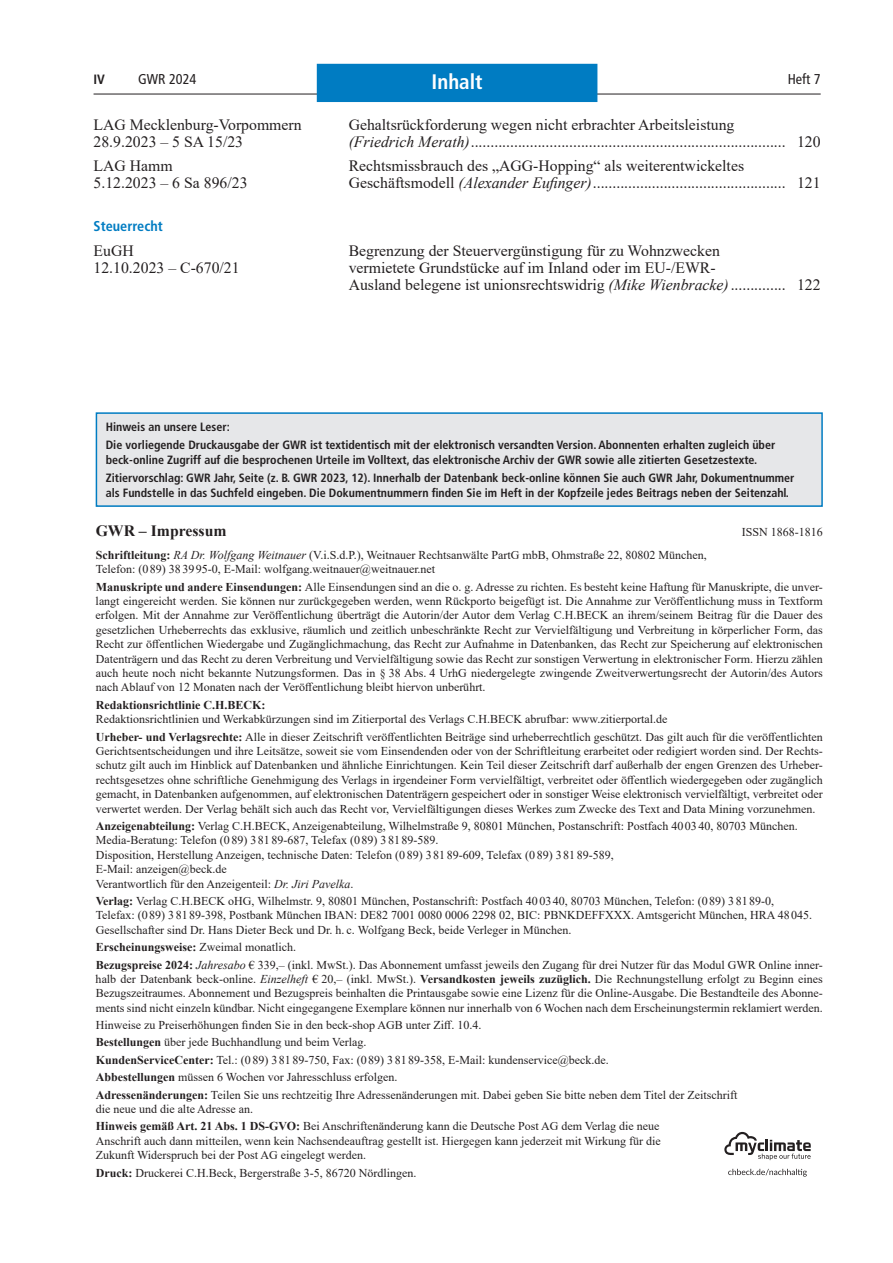
<style>
.page{position:relative;width:893px;height:1263px;background:#fff}
.page>*{position:absolute;margin:0;border:0;box-sizing:border-box;transform-origin:0 0}
.t1{font:700 condensed 21px "Frutiger LT Std";color:#fff}
.t2{font:15.75px/17.2px "Times New Roman";color:#231f20}
.t3{font:700 15.75px "Times New Roman";color:#231f20}
.t4{font:condensed 14.25px "Frutiger LT Std";color:#231f20}
.t5{font:700 condensed 14.25px "Frutiger LT Std";color:#007cc2}
.t6{font:700 condensed 13.5px "Frutiger LT Std";color:#231f20}
.t7{font:12px/14.4px "Times New Roman";color:#231f20}
.t8{font:700 condensed 12px/18.6px "Frutiger LT Com";color:#231f20}
.t9{font:700 12px "Times New Roman";color:#231f20}
.s1{font-style:italic}
.s2{font-weight:700}
</style>
<div class="page">
<hr style="left:94px;top:94px;width:727px;height:1px;background:#231f20">
<div style="left:317px;top:64px;width:280px;height:38px;background:#007cc2"></div>
<svg style="left:728px;top:1169px;width:79px;height:7px"></svg>
<svg style="left:724px;top:1132px;width:87px;height:28px"></svg>
<div style="left:96px;top:413px;width:726px;height:93px;background:#e6e7e9"></div>
<div style="left:96px;top:412px;width:727px;height:95px;border:2px solid #007cc2"></div>
<p class="t6" style="left:94px;top:71px;width:13px">IV</p>
<p class="t4" style="left:138px;top:70px;width:60px">GWR 2024</p>
<h1 class="t1" style="left:432px;top:69px;width:52px">Inhalt</h1>
<p class="t4" style="left:788px;top:70px;width:34px">Heft 7</p>
<h2 class="t2" style="left:94px;top:116px;width:210px">LAG Mecklenburg-Vorpommern<br>28.9.2023 – 5 SA 15/23</h2>
<h2 class="t2" style="left:349px;top:116px;width:473px">Gehaltsrückforderung wegen nicht erbrachter Arbeitsleistung<br><span class="s1">(Friedrich Merath)</span>................................................................................ 120</h2>
<h2 class="t2" style="left:94px;top:156px;width:156px">LAG Hamm<br>5.12.2023 – 6 Sa 896/23</h2>
<h2 class="t2" style="left:349px;top:156px;width:473px">Rechtsmissbrauch des „AGG-Hopping“ als weiterentwickeltes<br>Geschäftsmodell <span class="s1">(Alexander Eufinger)</span>................................................. 121</h2>
<p class="t5" style="left:94px;top:218px;width:71px">Steuerrecht</p>
<h2 class="t2" style="left:94px;top:241px;width:148px">EuGH<br>12.10.2023 – C-670/21</h2>
<h2 class="t2" style="left:349px;top:241px;width:473px">Begrenzung der Steuervergünstigung für zu Wohnzwecken<br>vermietete Grundstücke auf im Inland oder im EU-/EWR-<br>Ausland belegene ist unionsrechtswidrig <span class="s1">(Mike Wienbracke)</span>.............. 122</h2>
<p class="t8" style="left:106px;top:417px;width:671px">Hinweis an unsere Leser:<br>Die vorliegende Druckausgabe der GWR ist textidentisch mit der elektronisch versandten Version. Abonnenten erhalten zugleich über</p>
<p class="t8" style="left:106px;top:450px;width:690px">beck-online Zugriff auf die besprochenen Urteile im Volltext, das elektronische Archiv der GWR sowie alle zitierten Gesetzestexte.<br>Zitiervorschlag: GWR Jahr, Seite (z. B. GWR 2023, 12). Innerhalb der Datenbank beck-online können Sie auch GWR Jahr, Dokumentnummer</p>
<p class="t8" style="left:106px;top:483px;width:685px">als Fundstelle in das Suchfeld eingeben. Die Dokumentnummern finden Sie im Heft in der Kopfzeile jedes Beitrags neben der Seitenzahl.</p>
<h2 class="t3" style="left:96px;top:519px;width:132px">GWR – Impressum</h2>
<p class="t7" style="left:742px;top:524px;width:82px">ISSN 1868-1816</p>
<p class="t7" style="left:96px;top:547px;width:613px"><span class="s2">Schriftleitung:</span> <span class="s1">RA Dr. Wolfgang Weitnauer</span> (V.i.S.d.P.), Weitnauer Rechtsanwälte PartG mbB, Ohmstraße 22, 80802 München,<br>Telefon: (089) 383995-0, E-Mail: wolfgang.weitnauer@weitnauer.net</p>
<p class="t7" style="left:96px;top:579px;width:729px;text-align:justify"><span class="s2">Manuskripte und andere Einsendungen:</span> Alle Einsendungen sind an die o. g. Adresse zu richten. Es besteht keine Haftung für Manuskripte, die unver&shy;langt eingereicht werden. Sie können nur zurückgegeben werden, wenn Rückporto beigefügt ist. Die Annahme zur Veröffentlichung muss in Textform erfolgen. Mit der Annahme zur Veröffentlichung überträgt die Autorin/der Autor dem Verlag C.H.BECK an ihrem/seinem Beitrag für die Dauer des gesetzlichen Urheberrechts das exklusive, räumlich und zeitlich unbeschränkte Recht zur Vervielfältigung und Verbreitung in körperlicher Form, das Recht zur öffentlichen Wiedergabe und Zugänglichmachung, das Recht zur Aufnahme in Datenbanken, das Recht zur Speicherung auf elektronischen Datenträgern und das Recht zu deren Verbreitung und Vervielfältigung sowie das Recht zur sonstigen Verwertung in elektronischer Form. Hierzu zählen auch heute noch nicht bekannte Nutzungsformen. Das in § 38 Abs. 4 UrhG niedergelegte zwingende Zweitverwertungsrecht der Autorin/des Autors nach Ablauf von 12 Monaten nach der Veröffentlichung bleibt hiervon unberührt.</p>
<p class="t9" style="left:96px;top:696px;width:171px">Redaktionsrichtlinie C.H.BECK:</p>
<p class="t7" style="left:96px;top:710px;width:729px;line-height:17.4px">Redaktionsrichtlinien und Werkabkürzungen sind im Zitierportal des Verlags C.H.BECK abrufbar: www.zitierportal.de<br><span class="s2">Urheber- und Verlagsrechte:</span> Alle in dieser Zeitschrift veröffentlichten Beiträge sind urheberrechtlich geschützt. Das gilt auch für die veröffentlichten</p>
<p class="t7" style="left:96px;top:743px;width:729px;text-align:justify">Gerichtsentscheidungen und ihre Leitsätze, soweit sie vom Einsendenden oder von der Schriftleitung erarbeitet oder redigiert worden sind. Der Rechts&shy;schutz gilt auch im Hinblick auf Datenbanken und ähnliche Einrichtungen. Kein Teil dieser Zeitschrift darf außerhalb der engen Grenzen des Urheber&shy;rechtsgesetzes ohne schriftliche Genehmigung des Verlags in irgendeiner Form vervielfältigt, verbreitet oder öffentlich wiedergegeben oder zugänglich gemacht, in Datenbanken aufgenommen, auf elektronischen Datenträgern gespeichert oder in sonstiger Weise elektronisch vervielfältigt, verbreitet oder verwertet werden. Der Verlag behält sich auch das Recht vor, Vervielfältigungen dieses Werkes zum Zwecke des Text and Data Mining vorzunehmen.</p>
<p class="t7" style="left:96px;top:818px;width:703px"><span class="s2">Anzeigenabteilung:</span> Verlag C.H.BECK, Anzeigenabteilung, Wilhelmstraße 9, 80801 München, Postanschrift: Postfach 400340, 80703 München.<br>Media-Beratung: Telefon (0 89) 3 8189-687, Telefax (089) 38189-589.<br>Disposition, Herstellung Anzeigen, technische Daten: Telefon (089) 38189-609, Telefax (089) 38189-589,<br>E-Mail: anzeigen@beck.de<br>Verantwortlich für den Anzeigenteil: <span class="s1">Dr. Jiri Pavelka</span>.</p>
<p class="t7" style="left:96px;top:893px;width:718px"><span class="s2">Verlag:</span> Verlag C.H.BECK oHG, Wilhelmstr. 9, 80801 München, Postanschrift: Postfach 400340, 80703 München, Telefon: (089) 3 8189-0,<br>Telefax: (089) 3 8189-398, Postbank München IBAN: DE82 7001 0080 0006 2298 02, BIC: PBNKDEFFXXX. Amtsgericht München, HRA 48045.<br>Gesellschafter sind Dr. Hans Dieter Beck und Dr. h. c. Wolfgang Beck, beide Verleger in München.</p>
<p class="t7" style="left:96px;top:938px;width:729px;line-height:17.4px"><span class="s2">Erscheinungsweise:</span> Zweimal monatlich.<br><span class="s2">Bezugspreise 2024:</span> <span class="s1">Jahresabo</span> € 339,– (inkl. MwSt.). Das Abonnement umfasst jeweils den Zugang für drei Nutzer für das Modul GWR Online inner-</p>
<p class="t7" style="left:96px;top:971px;width:729px;text-align:justify">halb der Datenbank beck-online. <span class="s1">Einzelheft</span> € 20,– (inkl. MwSt.). <span class="s2">Versandkosten jeweils zuzüglich.</span> Die Rechnungstellung erfolgt zu Beginn eines Bezugszeitraumes. Abonnement und Bezugspreis beinhalten die Printausgabe sowie eine Lizenz für die Online-Ausgabe. Die Bestandteile des Abonne&shy;ments sind nicht einzeln kündbar. Nicht eingegangene Exemplare können nur innerhalb von 6 Wochen nach dem Erscheinungstermin reklamiert werden.</p>
<p class="t7" style="left:96px;top:1016px;width:643px;line-height:17.4px">Hinweise zu Preiserhöhungen finden Sie in den beck-shop AGB unter Ziff. 10.4.<br><span class="s2">Bestellungen</span> über jede Buchhandlung und beim Verlag.<br><span class="s2">KundenServiceCenter:</span> Tel.: (089) 3 8189-750, Fax: (089) 3 8189-358, E-Mail: kundenservice@beck.de.<br><span class="s2">Abbestellungen</span> müssen 6 Wochen vor Jahresschluss erfolgen.<br><span class="s2">Adressenänderungen:</span> Teilen Sie uns rechtzeitig Ihre Adressenänderungen mit. Dabei geben Sie bitte neben dem Titel der Zeitschrift</p>
<p class="t7" style="left:96px;top:1100px;width:565px;line-height:17.4px">die neue und die alte Adresse an.<br><span class="s2">Hinweis gemäß Art. 21 Abs. 1 DS-GVO:</span> Bei Anschriftenänderung kann die Deutsche Post AG dem Verlag die neue</p>
<p class="t7" style="left:96px;top:1133px;width:567px">Anschrift auch dann mitteilen, wenn kein Nachsendeauftrag gestellt ist. Hiergegen kann jederzeit mit Wirkung für die<br>Zukunft Widerspruch bei der Post AG eingelegt werden.</p>
<p class="t7" style="left:96px;top:1165px;width:322px"><span class="s2">Druck:</span> Druckerei C.H.Beck, Bergerstraße 3-5, 86720 Nördlingen.</p>
</div>
